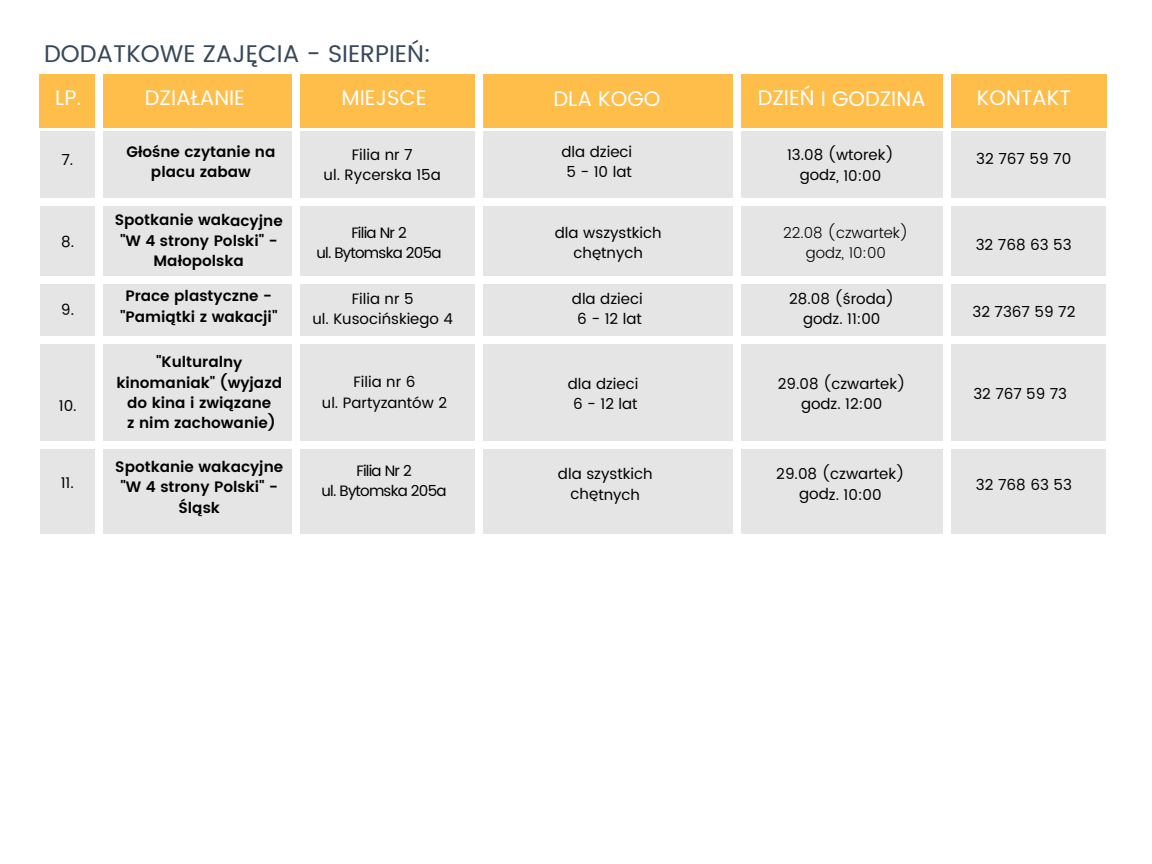
<style>
.page{position:relative;width:1152px;height:864px;background:#fff}
.page>*{position:absolute;margin:0;border:0;box-sizing:border-box;transform-origin:0 0}
.t1{font:24.15px "Poppins";letter-spacing:-.005em;color:#374859}
.t2{font:21.15px "Poppins";color:#fff}
.t3{font:600 15.15px/20.2px "Poppins";color:#000;text-align:center}
.t4{font:15.15px/20.2px "Poppins";color:#000;text-align:center}
.t5{font:15.15px/20.2px "Poppins";letter-spacing:-.05em;color:#000;text-align:center}
.t6{font:15px/20.2px "Poppins";color:#000;text-align:center}
.t7{font:300 15px/20.2px "Poppins";color:#000;text-align:center}
</style>
<div class="page">
<div style="left:1041px;top:75px;width:66px;height:52px;background:#ffbd4a"></div>
<div style="left:106px;top:75px;width:935px;height:52px;background:#ffbd4a"></div>
<div style="left:39px;top:75px;width:67px;height:52px;background:#ffbd4a"></div>
<div style="left:1039px;top:131px;width:66px;height:402px;background:#e5e5e5"></div>
<div style="left:104px;top:131px;width:935px;height:402px;background:#e5e5e5"></div>
<div style="left:40px;top:131px;width:64px;height:402px;background:#e5e5e5"></div>
<div style="left:12px;top:336px;width:1100px;height:8px;background:#fff"></div>
<div style="left:33px;top:198px;width:1119px;height:8px;background:#fff"></div>
<div style="left:28px;top:276px;width:1123px;height:7px;background:#fff"></div>
<div style="left:95px;top:72px;width:8px;height:792px;background:#fff"></div>
<div style="left:293px;top:57px;width:7px;height:807px;background:#fff"></div>
<div style="left:475px;top:55px;width:7px;height:809px;background:#fff"></div>
<div style="left:943px;top:64px;width:7px;height:800px;background:#fff"></div>
<div style="left:733px;top:67px;width:8px;height:797px;background:#fff"></div>
<div style="left:28px;top:441px;width:1118px;height:8px;background:#fff"></div>
<h1 class="t1" style="left:44px;top:40px;width:389px">DODATKOWE ZAJĘCIA - SIERPIEŃ:</h1>
<h2 class="t2" style="left:55px;top:85px;width:28px">LP.</h2>
<h2 class="t2" style="left:145px;top:85px;width:101px">DZIAŁANIE</h2>
<h2 class="t2" style="left:342px;top:85px;width:86px">MIEJSCE</h2>
<h2 class="t2" style="left:554px;top:86px;width:108px">DLA KOGO</h2>
<h2 class="t2" style="left:758px;top:86px;width:169px">DZIEŃ I GODZINA</h2>
<h2 class="t2" style="left:977px;top:85px;width:96px">KONTAKT</h2>
<p class="t4" style="left:61px;top:150px;width:13px">7.</p>
<p class="t4" style="left:61px;top:231px;width:15px">8.</p>
<p class="t4" style="left:59px;top:396px;width:19px">10.</p>
<p class="t4" style="left:61px;top:472px;width:15px">11.</p>
<p class="t3" style="left:127px;top:141px;width:150px">Głośne czytanie na placu zabaw</p>
<p class="t3" style="left:115px;top:210px;width:170px">Spotkanie wakacyjne "W 4 strony Polski" -<br>Małopolska</p>
<p class="t3" style="left:120px;top:286px;width:159px">Prace plastyczne - "Pamiątki z wakacji"</p>
<p class="t3" style="left:116px;top:352px;width:167px">"Kulturalny kinomaniak" (wyjazd do kina i związane<br>z nim zachowanie)</p>
<p class="t3" style="left:115px;top:457px;width:170px">Spotkanie wakacyjne "W 4 strony Polski" -<br>Śląsk</p>
<p class="t4" style="left:324px;top:145px;width:119px">Filia nr 7<br>ul. Rycerska 15a</p>
<p class="t5" style="left:316px;top:223px;width:127px">Filia Nr 2<br>ul. Bytomska 205a</p>
<p class="t6" style="left:312px;top:289px;width:142px">Filia nr 5<br>ul. Kusocińskiego 4</p>
<p class="t6" style="left:322px;top:372px;width:127px">Filia nr 6<br>ul. Partyzantów 2</p>
<p class="t5" style="left:322px;top:460px;width:127px">Filia Nr 2<br>ul. Bytomska 205a</p>
<p class="t4" style="left:561px;top:141px;width:72px">dla dzieci<br>5 - 10 lat</p>
<p class="t4" style="left:555px;top:223px;width:108px">dla wszystkich chętnych</p>
<p class="t4" style="left:572px;top:289px;width:72px">dla dzieci<br>6 - 12 lat</p>
<p class="t6" style="left:568px;top:373px;width:72px">dla dzieci<br>6 - 12 lat</p>
<p class="t4" style="left:558px;top:464px;width:96px">dla szystkich chętnych</p>
<p class="t6" style="left:787px;top:145px;width:108px">13.08 (wtorek) godz, 10:00</p>
<p class="t7" style="left:783px;top:223px;width:127px">22.08 (czwartek) godz, 10:00</p>
<p class="t6" style="left:789px;top:289px;width:106px">28.08 (środa) godz. 11:00</p>
<p class="t6" style="left:778px;top:373px;width:129px">29.08 (czwartek) godz. 12:00</p>
<p class="t4" style="left:776px;top:464px;width:130px">29.08 (czwartek) godz. 10:00</p>
<p class="t4" style="left:976px;top:148px;width:96px">32 767 59 70</p>
<p class="t4" style="left:976px;top:234px;width:97px">32 768 63 53</p>
<p class="t4" style="left:972px;top:301px;width:104px">32 7367 59 72</p>
<p class="t6" style="left:973px;top:384px;width:95px">32 767 59 73</p>
<p class="t4" style="left:976px;top:474px;width:97px">32 768 63 53</p>
</div>
